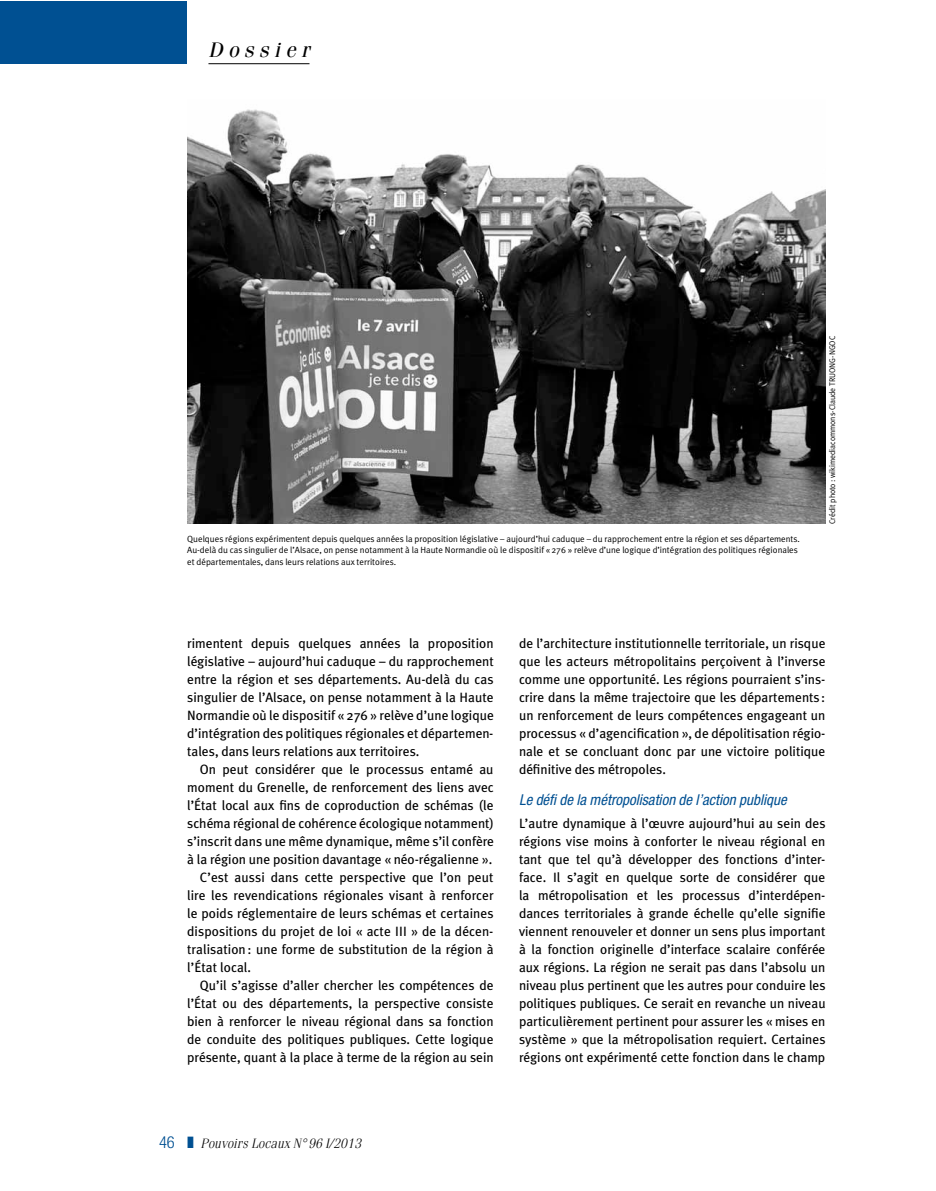
<style>
.page{position:relative;width:936px;height:1191px;background:#fff}
.page>*{position:absolute;margin:0;border:0;box-sizing:border-box;transform-origin:0 0}
.t1{font:italic 21px "Fenice";letter-spacing:.25em;color:#000}
.t2{font:300 condensed 16.5px "Helvetica Neue LT Pro";color:#005092}
.t3{font:italic condensed 15px "Helvetica Neue LT Pro";color:#005092}
.t4{font:13.5px/18px "Meta Plus";color:#000;text-align:justify}
.t5{font:italic 300 13.5px "Fenice";color:#000}
.t6{font:9px/11.2px "Meta Plus Normal";color:#000}
.t7{font:8.25px "Meta Plus Normal";color:#000;scale:.95 1}
</style>
<div class="page">
<div style="left:0;top:1px;width:187px;height:63px;background:#005092"></div>
<hr style="left:208px;top:63px;width:101px;height:1px;background:#000">
<img style="left:187px;top:109px;width:638px;height:415px">
<h1 class="t1" style="left:208px;top:37px;width:103px">Dossier</h1>
<p class="t6" style="left:187px;top:533px;width:614px">Quelques régions expérimentent depuis quelques années la proposition législative – aujourd’hui caduque – du rapprochement entre la région et ses départements.<br>Au-delà du cas singulier de l’Alsace, on pense notamment à la Haute Normandie où le dispositif «276 » relève d’une logique d’intégration des politiques régionales et départementales, dans leurs relations aux territoires.</p>
<p class="t7" style="left:827px;top:524px;width:199px;rotate:-90deg">Crédit photo: wikimediacommons-Claude TRUONG-NGOC</p>
<p class="t4" style="left:187px;top:634px;width:308px">rimentent depuis quelques années la proposition législative – aujourd’hui caduque – du rapprochement entre la région et ses départements. Au-delà du cas singulier de l’Alsace, on pense notamment à la Haute Normandie où le dispositif « 276 » relève d’une logique d’intégration des politiques régionales et départemen&shy;tales, dans leurs relations aux territoires.</p>
<p class="t4" style="left:200px;top:760px;width:295px">On peut considérer que le processus entamé au</p>
<p class="t4" style="left:187px;top:778px;width:308px">moment du Grenelle, de renforcement des liens avec</p>
<p class="t4" style="left:187px;top:796px;width:308px">l’État local aux fins de coproduction de schémas (le</p>
<p class="t4" style="left:187px;top:814px;width:308px">schéma régional de cohérence écologique notamment)</p>
<p class="t4" style="left:187px;top:832px;width:308px">s’inscrit dans une même dynamique, même s’il confère</p>
<p class="t4" style="left:187px;top:850px;width:306px">à la région une position davantage « néo-régalienne ».</p>
<p class="t4" style="left:200px;top:868px;width:295px">C’est aussi dans cette perspective que l’on peut</p>
<p class="t4" style="left:187px;top:886px;width:308px">lire les revendications régionales visant à renforcer</p>
<p class="t4" style="left:187px;top:904px;width:308px">le poids réglementaire de leurs schémas et certaines</p>
<p class="t4" style="left:187px;top:922px;width:308px">dispositions du projet de loi « acte III » de la décen-</p>
<p class="t4" style="left:187px;top:940px;width:308px">tralisation: une forme de substitution de la région à</p>
<p class="t4" style="left:187px;top:958px;width:65px">l’État local.</p>
<p class="t4" style="left:200px;top:976px;width:295px">Qu’il s’agisse d’aller chercher les compétences de</p>
<p class="t4" style="left:187px;top:994px;width:308px">l’État ou des départements, la perspective consiste</p>
<p class="t4" style="left:187px;top:1012px;width:308px">bien à renforcer le niveau régional dans sa fonction</p>
<p class="t4" style="left:187px;top:1030px;width:308px">de conduite des politiques publiques. Cette logique</p>
<p class="t4" style="left:187px;top:1048px;width:308px">présente, quant à la place à terme de la région au sein</p>
<p class="t4" style="left:519px;top:634px;width:308px">de l’architecture institutionnelle territoriale, un risque que les acteurs métropolitains perçoivent à l’inverse comme une opportunité. Les régions pourraient s’ins&shy;crire dans la même trajectoire que les départements: un renforcement de leurs compétences engageant un processus « d’agencification », de dépolitisation régio&shy;nale et se concluant donc par une victoire politique définitive des métropoles.</p>
<p class="t3" style="left:519px;top:791px;width:269px">Le défi de la métropolisation de l’action publique</p>
<p class="t4" style="left:519px;top:814px;width:308px">L’autre dynamique à l’œuvre aujourd’hui au sein des régions vise moins à conforter le niveau régional en tant que tel qu’à développer des fonctions d’inter&shy;face. Il s’agit en quelque sorte de considérer que la métropolisation et les processus d’interdépen&shy;dances territoriales à grande échelle qu’elle signifie viennent renouveler et donner un sens plus important à la fonction originelle d’interface scalaire conférée aux régions. La région ne serait pas dans l’absolu un niveau plus pertinent que les autres pour conduire les politiques publiques. Ce serait en revanche un niveau particulièrement pertinent pour assurer les « mises en système » que la métropolisation requiert. Certaines régions ont expérimenté cette fonction dans le champ</p>
<p class="t2" style="left:159px;top:1133px;width:17px">46</p>
<p class="t5" style="left:200px;top:1136px;width:162px">Pouvoirs Locaux N°96 I/2013</p>
</div>
